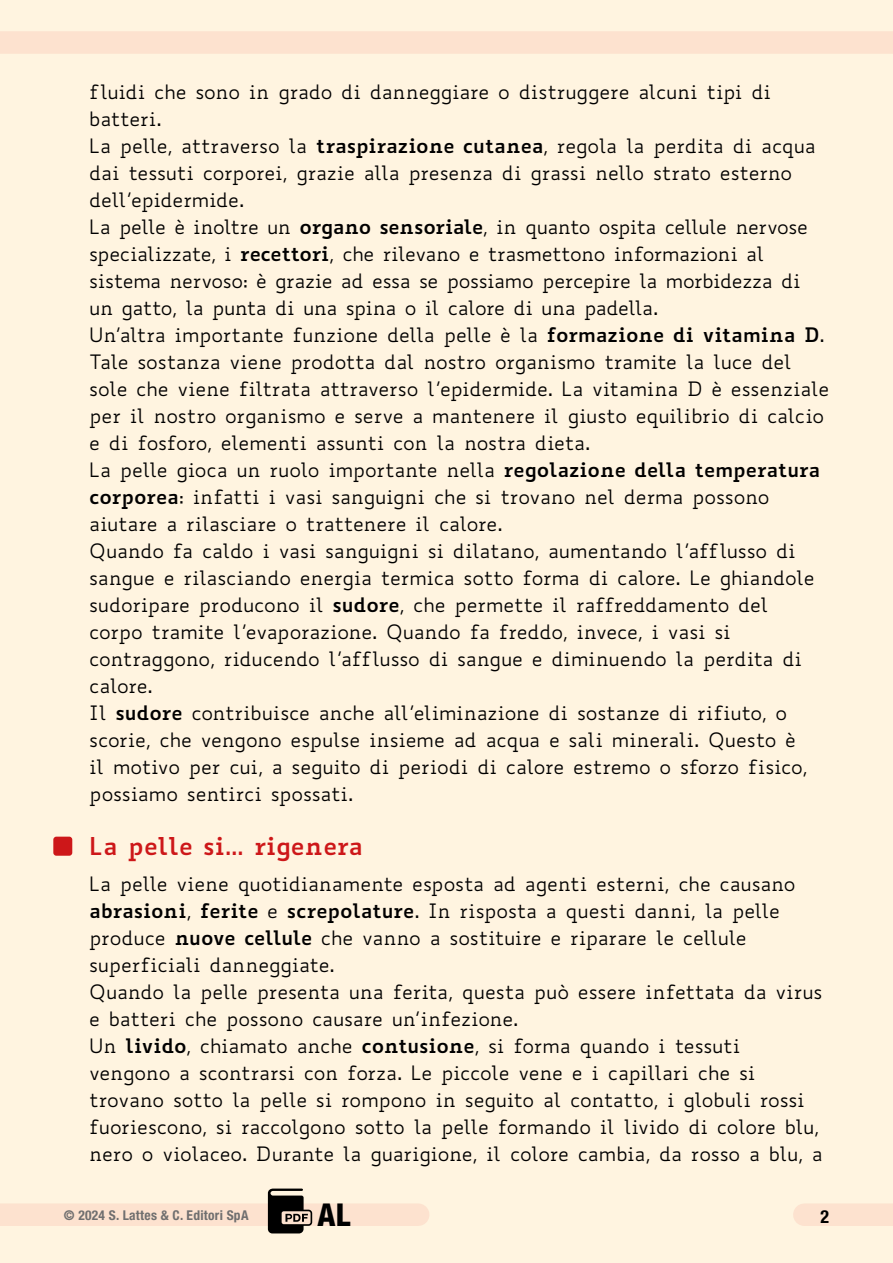
<style>
.page{position:relative;width:893px;height:1263px;background:#fff4e0}
.page>*{position:absolute;margin:0;border:0;box-sizing:border-box;transform-origin:0 0}
.t1{font:800 condensed 31.5px "Helvetica Neue LT Std";color:#000}
.t2{font:700 24px "Biancoenero";color:#cd1719}
.t3{font:19.5px/27px "Biancoenero";letter-spacing:-.02em;color:#000}
.t4{font:700 condensed 18px "Helvetica Neue LT Std";color:#000}
.t5{font:700 condensed 13.5px "Helvetica Neue LT Std";letter-spacing:.02em;color:#706f6f}
.s1{font-weight:700}
</style>
<div class="page">
<div style="left:0;top:1203px;width:418px;height:23px;background:#fde2cf"></div>
<div style="left:0;top:31px;width:893px;height:23px;background:#fde2cf"></div>
<div style="left:55px;top:838px;width:16px;height:16px;background:#cd1719;border-radius:2px"></div>
<div style="left:53px;top:837px;width:19px;height:19px;border:3px solid #cd1719;border-radius:2px"></div>
<div style="left:804px;top:1203px;width:89px;height:23px;background:#fde2cf"></div>
<svg style="left:268px;top:1188px;width:44px;height:45px"></svg>
<p class="t3" style="left:89px;top:78px;width:741px">fluidi che sono in grado di danneggiare o distruggere alcuni tipi di batteri.<br>La pelle, attraverso la <span class="s1">traspirazione cutanea</span>, regola la perdita di acqua dai tessuti corporei, grazie alla presenza di grassi nello strato esterno dell’epidermide.<br>La pelle è inoltre un <span class="s1">organo sensoriale</span>, in quanto ospita cellule nervose specializzate, i <span class="s1">recettori</span>, che rilevano e trasmettono informazioni al sistema nervoso: è grazie ad essa se possiamo percepire la morbidezza di un gatto, la punta di una spina o il calore di una padella.<br>Un’altra importante funzione della pelle è la <span class="s1">formazione di vitamina D</span>.<br>Tale sostanza viene prodotta dal nostro organismo tramite la luce del sole che viene filtrata attraverso l’epidermide. La vitamina D è essenziale per il nostro organismo e serve a mantenere il giusto equilibrio di calcio e di fosforo, elementi assunti con la nostra dieta.<br>La pelle gioca un ruolo importante nella <span class="s1">regolazione della temperatura corporea</span>: infatti i vasi sanguigni che si trovano nel derma possono aiutare a rilasciare o trattenere il calore.<br>Quando fa caldo i vasi sanguigni si dilatano, aumentando l’afflusso di sangue e rilasciando energia termica sotto forma di calore. Le ghiandole sudoripare producono il <span class="s1">sudore</span>, che permette il raffreddamento del<br>corpo tramite l’evaporazione. Quando fa freddo, invece, i vasi si contraggono, riducendo l’afflusso di sangue e diminuendo la perdita di calore.<br>Il <span class="s1">sudore</span> contribuisce anche all’eliminazione di sostanze di rifiuto, o scorie, che vengono espulse insieme ad acqua e sali minerali. Questo è<br>il motivo per cui, a seguito di periodi di calore estremo o sforzo fisico, possiamo sentirci spossati.</p>
<p class="t2" style="left:89px;top:825px;width:275px">La pelle si… rigenera</p>
<p class="t3" style="left:89px;top:870px;width:735px">La pelle viene quotidianamente esposta ad agenti esterni, che causano <span class="s1">abrasioni</span>, <span class="s1">ferite</span> e <span class="s1">screpolature</span>. In risposta a questi danni, la pelle produce <span class="s1">nuove cellule</span> che vanno a sostituire e riparare le cellule superficiali danneggiate.<br>Quando la pelle presenta una ferita, questa può essere infettata da virus e batteri che possono causare un’infezione.<br>Un <span class="s1">livido</span>, chiamato anche <span class="s1">contusione</span>, si forma quando i tessuti vengono a scontrarsi con forza. Le piccole vene e i capillari che si trovano sotto la pelle si rompono in seguito al contatto, i globuli rossi fuoriescono, si raccolgono sotto la pelle formando il livido di colore blu, nero o violaceo. Durante la guarigione, il colore cambia, da rosso a blu, a</p>
<p class="t5" style="left:64px;top:1206px;width:186px">© 2024 S. Lattes &amp; C. Editori SpA</p>
<h1 class="t1" style="left:318px;top:1195px;width:34px">AL</h1>
<p class="t4" style="left:820px;top:1206px;width:10px">2</p>
</div>
